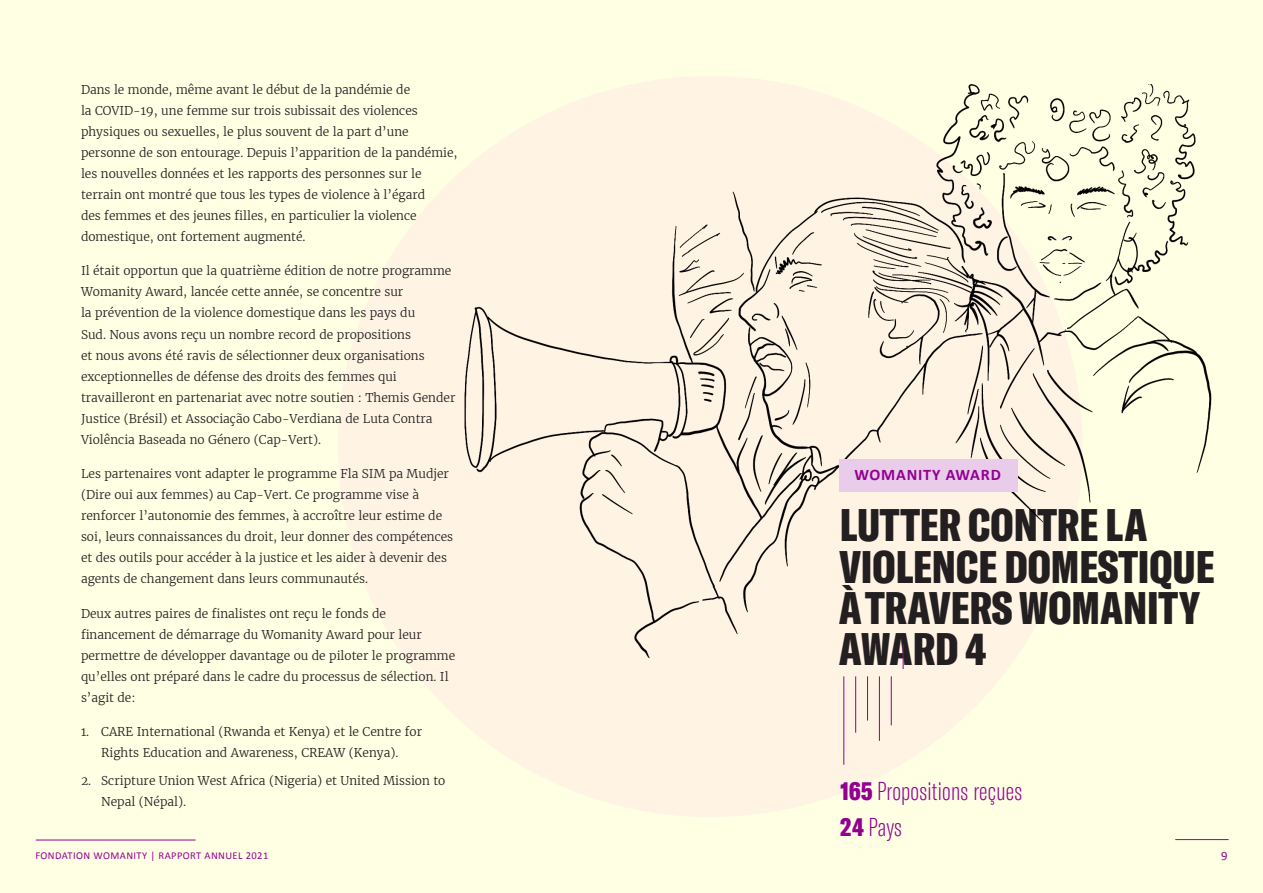
<style>
.page{position:relative;width:1263px;height:893px;background:#ffffe4}
.page>*{position:absolute;margin:0;border:0;box-sizing:border-box;transform-origin:0 0}
.t1{font:900 extra-condensed 45px/41.2px "GT America";color:#231f20}
.Stats{font:100 extra-condensed 25.5px "GT America";letter-spacing:.01em;color:#930090}
.Quote_Heads{font:700 16.05px "Calibri";letter-spacing:.05em;color:#930090}
.t2{font:12.75px "Calibri";color:#930090}
.Body_1{font:300 12px/21px "Merriweather";color:#231f20}
.t3{font:10.5px "Calibri";letter-spacing:.04em;color:#930090}
.s1{font-weight:900}
</style>
<div class="page">
<div style="left:338px;top:76px;width:745px;height:741px;background:#fff3e4;border-radius:50%"></div>
<hr style="left:843px;top:676px;width:1px;height:89px;background:#930090">
<hr style="left:855px;top:676px;width:1px;height:57px;background:#930090">
<img style="left:464px;top:85px;width:748px;height:623px">
<hr style="left:867px;top:676px;width:1px;height:45px;background:#930090">
<svg style="left:903px;top:644px;width:1px;height:25px"></svg>
<hr style="left:879px;top:676px;width:1px;height:65px;background:#930090">
<hr style="left:891px;top:676px;width:1px;height:49px;background:#930090">
<div style="left:839px;top:459px;width:179px;height:32px;background:#e9cce9"></div>
<hr style="left:36px;top:840px;width:160px;height:1px;background:#930090">
<hr style="left:1175px;top:839px;width:54px;height:1px;background:#930090">
<p class="Body_1" style="left:81px;top:79px;width:378px">Dans le monde, même avant le début de la pandémie de<br>la COVID-19, une femme sur trois subissait des violences physiques ou sexuelles, le plus souvent de la part d’une personne de son entourage. Depuis l’apparition de la pandémie, les nouvelles données et les rapports des personnes sur le terrain ont montré que tous les types de violence à l’égard<br>des femmes et des jeunes filles, en particulier la violence domestique, ont fortement augmenté.</p>
<p class="Body_1" style="left:81px;top:260px;width:376px">Il était opportun que la quatrième édition de notre programme Womanity Award, lancée cette année, se concentre sur<br>la prévention de la violence domestique dans les pays du<br>Sud. Nous avons reçu un nombre record de propositions<br>et nous avons été ravis de sélectionner deux organisations exceptionnelles de défense des droits des femmes qui travailleront en partenariat avec notre soutien : Themis Gender Justice (Brésil) et Associação Cabo-Verdiana de Luta Contra Violência Baseada no Género (Cap-Vert).</p>
<p class="Body_1" style="left:81px;top:463px;width:374px">Les partenaires vont adapter le programme Fla SIM pa Mudjer (Dire oui aux femmes) au Cap-Vert. Ce programme vise à renforcer l’autonomie des femmes, à accroître leur estime de soi, leurs connaissances du droit, leur donner des compétences et des outils pour accéder à la justice et les aider à devenir des agents de changement dans leurs communautés.</p>
<p class="Body_1" style="left:81px;top:602px;width:376px">Deux autres paires de finalistes ont reçu le fonds de financement de démarrage du Womanity Award pour leur permettre de développer davantage ou de piloter le programme qu’elles ont préparé dans le cadre du processus de sélection. Il s’agit de:</p>
<p class="Body_1" style="left:81px;top:721px;width:343px;text-align:center">1. CARE International (Rwanda et Kenya) et le Centre for<br>Rights Education and Awareness, CREAW (Kenya).</p>
<p class="Body_1" style="left:101px;top:770px;width:346px;text-indent:-20px">2. Scripture Union West Africa (Nigeria) et United Mission to<br>Nepal (Népal).</p>
<p class="Stats" style="left:840px;top:777px;width:183px"><span class="s1">165</span> Propositions reçues</p>
<p class="Stats" style="left:840px;top:813px;width:64px"><span class="s1">24</span> Pays</p>
<p class="Quote_Heads" style="left:854px;top:464px;width:148px">WOMANITY AWARD</p>
<h1 class="t1" style="left:839px;top:504px;width:377px">LUTTER CONTRE LA<br>VIOLENCE DOMESTIQUE<br>À TRAVERS WOMANITY<br>AWARD 4</h1>
<p class="t3" style="left:35px;top:849px;width:234px">FONDATION WOMANITY | RAPPORT ANNUEL 2021</p>
<p class="t2" style="left:1221px;top:848px;width:8px">9</p>
</div>
